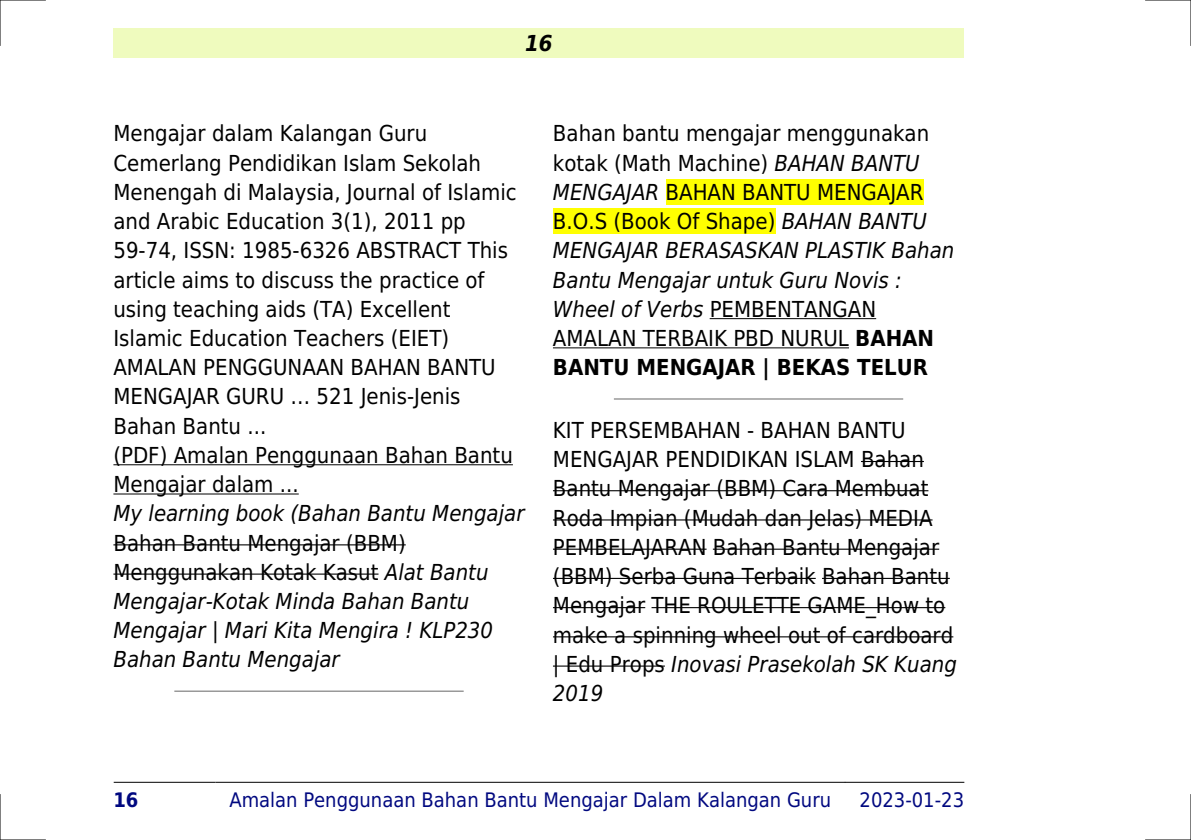
<style>
.page{position:relative;width:1191px;height:840px;background:#fff}
.page>*{position:absolute;margin:0;border:0;box-sizing:border-box;transform-origin:0 0}
.t1{font:22px/29.2px "DejaVu Sans Condensed";color:#000}
.t2{font:italic 22px/29.2px "DejaVu Sans Condensed";color:#000}
.t3{font:italic 700 22px "DejaVu Sans Condensed";color:#000}
.t4{font:20px "DejaVu Sans Condensed";color:#000880}
.t5{font:700 20px "DejaVu Sans Condensed";color:#000880}
.s1{font-style:normal}
.s2{font-style:italic}
.s3{font-weight:700}
</style>
<div class="page">
<div style="left:113px;top:28px;width:851px;height:30px;background:#effbbe"></div>
<hr style="left:114px;top:781px;width:101px;height:1px;background:#000">
<hr style="left:216px;top:781px;width:628px;height:1px;background:#000">
<hr style="left:845px;top:781px;width:119px;height:1px;background:#000">
<hr style="left:113px;top:464px;width:400px;height:1px;background:#000">
<hr style="left:113px;top:493px;width:186px;height:1px;background:#000">
<hr style="left:113px;top:544px;width:293px;height:1px;background:#000">
<hr style="left:113px;top:573px;width:265px;height:1px;background:#000">
<hr style="left:175px;top:690px;width:288px;height:1px;background:#999">
<div style="left:665px;top:179px;width:258px;height:26px;background:#ff0"></div>
<div style="left:553px;top:208px;width:222px;height:26px;background:#ff0"></div>
<hr style="left:709px;top:318px;width:167px;height:1px;background:#000">
<hr style="left:553px;top:347px;width:296px;height:1px;background:#000">
<hr style="left:614px;top:398px;width:288px;height:1px;background:#999">
<hr style="left:861px;top:460px;width:63px;height:2px;background:#000">
<hr style="left:553px;top:490px;width:375px;height:1px;background:#000">
<hr style="left:553px;top:519px;width:379px;height:1px;background:#000">
<hr style="left:553px;top:548px;width:153px;height:1px;background:#000">
<hr style="left:713px;top:548px;width:226px;height:1px;background:#000">
<hr style="left:553px;top:577px;width:262px;height:1px;background:#000">
<hr style="left:822px;top:577px;width:127px;height:1px;background:#000">
<hr style="left:553px;top:606px;width:92px;height:2px;background:#000">
<hr style="left:651px;top:606px;width:294px;height:2px;background:#000">
<hr style="left:553px;top:636px;width:400px;height:1px;background:#000">
<hr style="left:553px;top:665px;width:112px;height:1px;background:#000">
<hr style="left:0;top:0;width:45px;height:1px;background:#000">
<hr style="left:1145px;top:0;width:46px;height:1px;background:#000">
<hr style="left:0;top:839px;width:45px;height:1px;background:#000">
<hr style="left:1145px;top:839px;width:46px;height:1px;background:#000">
<hr style="left:0;top:0;width:1px;height:45px;background:#000">
<hr style="left:0;top:794px;width:1px;height:45px;background:#000">
<hr style="left:1190px;top:0;width:1px;height:45px;background:#000">
<hr style="left:1190px;top:794px;width:1px;height:45px;background:#000">
<p class="t3" style="left:525px;top:30px;width:29px">16</p>
<p class="t1" style="left:113px;top:119px;width:405px">Mengajar dalam Kalangan Guru Cemerlang Pendidikan Islam Sekolah Menengah di Malaysia, Journal of Islamic and Arabic Education 3(1), 2011 pp 59-74, ISSN: 1985-6326 ABSTRACT This article aims to discuss the practice of using teaching aids (TA) Excellent Islamic Education Teachers (EIET)<br>AMALAN PENGGUNAAN BAHAN BANTU MENGAJAR GURU</p>
<p class="t1" style="left:316px;top:382px;width:145px">521 Jenis-Jenis</p>
<p class="t1" style="left:113px;top:411px;width:401px">Bahan Bantu ...<br>(PDF) Amalan Penggunaan Bahan Bantu<br>Mengajar dalam ...</p>
<p class="t2" style="left:113px;top:499px;width:412px">My learning book (Bahan Bantu Mengajar</p>
<p class="t2" style="left:113px;top:528px;width:381px"><span class="s1">Bahan Bantu Mengajar (BBM)<br>Menggunakan Kotak Kasut</span> Alat Bantu<br>Mengajar-Kotak Minda Bahan Bantu<br>Mengajar | Mari Kita Mengira ! KLP230<br>Bahan Bantu Mengajar</p>
<p class="t1" style="left:553px;top:119px;width:403px">Bahan bantu mengajar menggunakan kotak (Math Machine) <span class="s2">BAHAN BANTU<br>MENGAJAR</span> BAHAN BANTU MENGAJAR<br>B.O.S (Book Of Shape) <span class="s2">BAHAN BANTU<br>MENGAJAR BERASASKAN PLASTIK Bahan<br>Bantu Mengajar untuk Guru Novis :<br>Wheel of Verbs</span> PEMBENTANGAN<br>AMALAN TERBAIK PBD NURUL <span class="s3">BAHAN<br>BANTU MENGAJAR | BEKAS TELUR</span></p>
<p class="t1" style="left:553px;top:415px;width:405px">KIT PERSEMBAHAN - BAHAN BANTU<br>MENGAJAR PENDIDIKAN ISLAM Bahan<br>Bantu Mengajar (BBM) Cara Membuat<br>Roda Impian (Mudah dan Jelas) MEDIA<br>PEMBELAJARAN Bahan Bantu Mengajar (BBM) Serba Guna Terbaik Bahan Bantu<br>Mengajar THE ROULETTE GAME_How to make a spinning wheel out of cardboard | Edu Props <span class="s2">Inovasi Prasekolah SK Kuang<br>2019</span></p>
<p class="t5" style="left:113px;top:787px;width:27px">16</p>
<p class="t4" style="left:229px;top:787px;width:603px">Amalan Penggunaan Bahan Bantu Mengajar Dalam Kalangan Guru</p>
<p class="t4" style="left:859px;top:787px;width:106px">2023-01-23</p>
</div>
